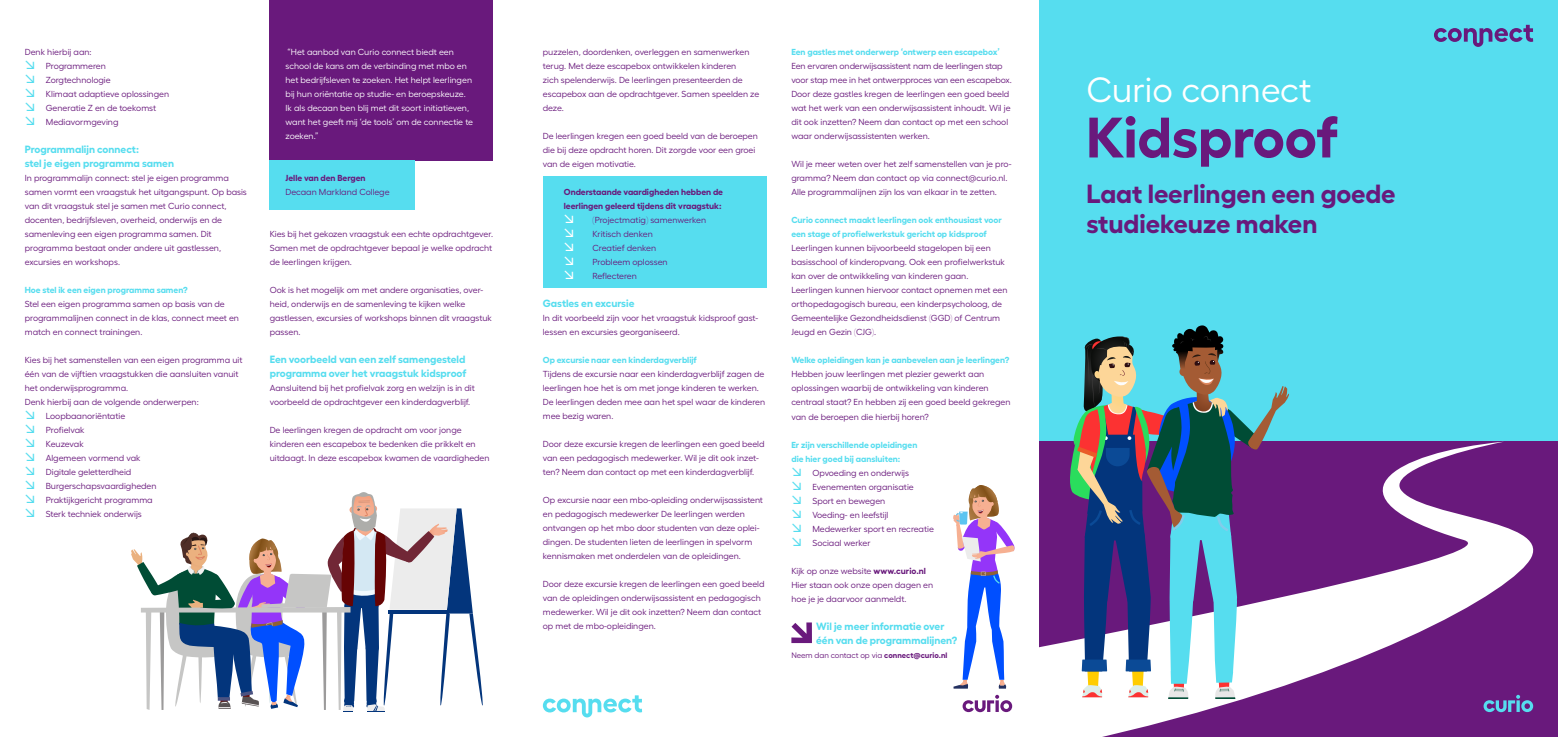
<style>
.page{position:relative;width:1558px;height:737px;background:#fff}
.page>*{position:absolute;margin:0;border:0;box-sizing:border-box;transform-origin:0 0}
.t1{font:700 56.88px "Fellix";letter-spacing:-.005em;color:#69197c}
.t2{font:35px "Fellix";color:#fff}
.t3{font:700 26.25px "Fellix";color:#69197c}
.t4{font:700 10.5px "Fellix";color:#56ddef}
.t5{font:8.75px/14px "Fellix";color:#69197c}
.t6{font:700 8.75px/14px "Fellix";color:#56ddef}
.t7{font:8.75px/14px "Fellix";color:#fff}
.t8{font:700 8.75px "Fellix";color:#69197c}
.t9{font:8.75px "Fellix";letter-spacing:-.02em;color:#69197c}
.t10{font:7.88px "Fellix";color:#69197c}
.s1{font-size:17.5px;color:#56ddef}
.s2{font-size:17.5px;color:#fff}
.s3{font-weight:700}
</style>
<div class="page">
<div style="left:543px;top:176px;width:223px;height:112px;background:#56ddef"></div>
<div style="left:1039px;top:0;width:519px;height:475px;background:#56ddef"></div>
<svg style="left:542px;top:441px;width:1008px;height:296px"></svg>
<svg style="left:962px;top:695px;width:50px;height:17px"></svg>
<svg style="left:1068px;top:325px;width:221px;height:374px"></svg>
<svg style="left:1434px;top:25px;width:99px;height:22px"></svg>
<svg style="left:543px;top:695px;width:99px;height:22px"></svg>
<svg style="left:131px;top:492px;width:352px;height:220px"></svg>
<div style="left:270px;top:0;width:223px;height:160px;background:#69197c"></div>
<div style="left:270px;top:160px;width:145px;height:50px;background:#56ddef"></div>
<svg style="left:953px;top:485px;width:62px;height:203px"></svg>
<svg style="left:791px;top:622px;width:21px;height:21px"></svg>
<p class="t5" style="left:25px;top:44px;width:68px">Denk hierbij aan:</p>
<p class="t5" style="left:25px;top:58px;width:83px"><span class="s1">↘</span> Programmeren</p>
<p class="t5" style="left:25px;top:72px;width:87px"><span class="s1">↘</span> Zorgtechnologie</p>
<p class="t5" style="left:25px;top:86px;width:146px"><span class="s1">↘</span> Klimaat adaptieve oplossingen</p>
<p class="t5" style="left:25px;top:100px;width:133px"><span class="s1">↘</span> Generatie Z en de toekomst</p>
<p class="t5" style="left:25px;top:114px;width:95px"><span class="s1">↘</span> Mediavormgeving</p>
<p class="t4" style="left:25px;top:141px;width:116px">Programmalijn connect:</p>
<p class="t4" style="left:25px;top:155px;width:151px">stel je eigen programma samen</p>
<p class="t5" style="left:25px;top:170px;width:224px">In programmalijn connect: stel je eigen programma samen vormt een vraagstuk het uitgangspunt. Op basis van dit vraagstuk stel je samen met Curio connect,</p>
<p class="t5" style="left:25px;top:212px;width:199px">docenten, bedrijfsleven, overheid, onderwijs en de samenleving een eigen programma samen. Dit</p>
<p class="t5" style="left:25px;top:240px;width:198px">programma bestaat onder andere uit gastlessen,</p>
<p class="t5" style="left:25px;top:254px;width:97px">excursies en workshops.</p>
<p class="t6" style="left:25px;top:282px;width:164px">Hoe stel ik een eigen programma samen?</p>
<p class="t5" style="left:25px;top:296px;width:216px">Stel een eigen programma samen op basis van de programmalijnen connect in de klas, connect meet en match en connect trainingen.</p>
<p class="t5" style="left:25px;top:352px;width:219px">Kies bij het samenstellen van een eigen programma uit één van de vijftien vraagstukken die aansluiten vanuit het onderwijsprogramma.</p>
<p class="t5" style="left:25px;top:394px;width:175px">Denk hierbij aan de volgende onderwerpen:</p>
<p class="t5" style="left:25px;top:408px;width:102px"><span class="s1">↘</span> Loopbaanoriëntatie</p>
<p class="t5" style="left:25px;top:422px;width:61px"><span class="s1">↘</span> Profielvak</p>
<p class="t9" style="left:25px;top:437px;width:60px"><span class="s1">↘</span> Keuzevak</p>
<p class="t5" style="left:25px;top:450px;width:117px"><span class="s1">↘</span> Algemeen vormend vak</p>
<p class="t5" style="left:25px;top:464px;width:108px"><span class="s1">↘</span> Digitale geletterdheid</p>
<p class="t5" style="left:25px;top:478px;width:133px"><span class="s1">↘</span> Burgerschapsvaardigheden</p>
<p class="t5" style="left:25px;top:492px;width:129px"><span class="s1">↘</span> Praktijkgericht programma</p>
<p class="t5" style="left:25px;top:506px;width:119px"><span class="s1">↘</span> Sterk techniek onderwijs</p>
<p class="t7" style="left:285px;top:44px;width:189px">“Het aanbod van Curio connect biedt een school de kans om de verbinding met mbo en het bedrijfsleven te zoeken. Het helpt leerlingen bij hun oriëntatie op studie- en beroepskeuze.<br>Ik als decaan ben blij met dit soort initiatieven, want het geeft mij ‘de tools’ om de connectie te zoeken.”</p>
<p class="t8" style="left:285px;top:171px;width:82px">Jelle van den Bergen</p>
<p class="t5" style="left:285px;top:184px;width:106px">Decaan Markland College</p>
<p class="t5" style="left:270px;top:226px;width:225px;text-align:justify">Kies bij het gekozen vraagstuk een echte opdrachtgever.<br>Samen met de opdrachtgever bepaal je welke opdracht de leerlingen krijgen.</p>
<p class="t5" style="left:270px;top:282px;width:224px">Ook is het mogelijk om met andere organisaties, over&shy;heid, onderwijs en de samenleving te kijken welke gastlessen, excursies of workshops binnen dit vraagstuk passen.</p>
<p class="t4" style="left:270px;top:351px;width:197px">Een voorbeeld van een zelf samengesteld</p>
<p class="t4" style="left:270px;top:365px;width:198px">programma over het vraagstuk kidsproof</p>
<p class="t5" style="left:270px;top:380px;width:207px">Aansluitend bij het profielvak zorg en welzijn is in dit voorbeeld de opdrachtgever een kinderdagverblijf.</p>
<p class="t5" style="left:270px;top:422px;width:221px">De leerlingen kregen de opdracht om voor jonge kinderen een escapebox te bedenken die prikkelt en uitdaagt. In deze escapebox kwamen de vaardigheden</p>
<p class="t5" style="left:543px;top:44px;width:218px">puzzelen, doordenken, overleggen en samenwerken terug. Met deze escapebox ontwikkelen kinderen<br>zich spelenderwijs. De leerlingen presenteerden de escapebox aan de opdrachtgever. Samen speelden ze deze.</p>
<p class="t5" style="left:543px;top:128px;width:217px">De leerlingen kregen een goed beeld van de beroepen die bij deze opdracht horen. Dit zorgde voor een groei van de eigen motivatie.</p>
<p class="t8" style="left:564px;top:185px;width:161px">Onderstaande vaardigheden hebben de</p>
<p class="t8" style="left:564px;top:199px;width:159px">leerlingen geleerd tijdens dit vraagstuk:</p>
<p class="t5" style="left:564px;top:212px;width:144px"><span class="s2">↘</span> (Projectmatig) samenwerken</p>
<p class="t5" style="left:564px;top:226px;width:90px"><span class="s2">↘</span> Kritisch denken</p>
<p class="t5" style="left:564px;top:240px;width:94px"><span class="s2">↘</span> Creatief denken</p>
<p class="t5" style="left:564px;top:254px;width:105px"><span class="s2">↘</span> Probleem oplossen</p>
<p class="t5" style="left:564px;top:268px;width:75px"><span class="s2">↘</span> Reflecteren</p>
<p class="t4" style="left:543px;top:294px;width:93px">Gastles en excursie</p>
<p class="t5" style="left:543px;top:310px;width:217px">In dit voorbeeld zijn voor het vraagstuk kidsproof gast&shy;lessen en excursies georganiseerd.</p>
<p class="t6" style="left:543px;top:352px;width:156px">Op excursie naar een kinderdagverblijf</p>
<p class="t5" style="left:543px;top:366px;width:224px">Tijdens de excursie naar een kinderdagverblijf zagen de leerlingen hoe het is om met jonge kinderen te werken.<br>De leerlingen deden mee aan het spel waar de kinderen mee bezig waren.</p>
<p class="t5" style="left:543px;top:436px;width:223px">Door deze excursie kregen de leerlingen een goed beeld van een pedagogisch medewerker. Wil je dit ook inzet&shy;ten? Neem dan contact op met een kinderdagverblijf.</p>
<p class="t5" style="left:543px;top:492px;width:222px">Op excursie naar een mbo-opleiding onderwijsassistent en pedagogisch medewerker De leerlingen werden ontvangen op het mbo door studenten van deze oplei&shy;dingen. De studenten lieten de leerlingen in spelvorm kennismaken met onderdelen van de opleidingen.</p>
<p class="t5" style="left:543px;top:576px;width:223px">Door deze excursie kregen de leerlingen een goed beeld van de opleidingen onderwijsassistent en pedagogisch medewerker. Wil je dit ook inzetten? Neem dan contact op met de mbo-opleidingen.</p>
<p class="t6" style="left:791px;top:44px;width:210px">Een gastles met onderwerp ‘ontwerp een escapebox’</p>
<p class="t5" style="left:791px;top:58px;width:222px">Een ervaren onderwijsassistent nam de leerlingen stap voor stap mee in het ontwerpproces van een escapebox.</p>
<p class="t5" style="left:791px;top:86px;width:221px">Door deze gastles kregen de leerlingen een goed beeld wat het werk van een onderwijsassistent inhoudt. Wil je dit ook inzetten? Neem dan contact op met een school waar onderwijsassistenten werken.</p>
<p class="t5" style="left:791px;top:156px;width:221px">Wil je meer weten over het zelf samenstellen van je pro&shy;gramma? Neem dan contact op via connect@curio.nl.<br>Alle programmalijnen zijn los van elkaar in te zetten.</p>
<p class="t6" style="left:791px;top:212px;width:212px">Curio connect maakt leerlingen ook enthousiast voor een stage of profielwerkstuk gericht op kidsproof</p>
<p class="t5" style="left:791px;top:240px;width:218px">Leerlingen kunnen bijvoorbeeld stagelopen bij een basisschool of kinderopvang. Ook een profielwerkstuk kan over de ontwikkeling van kinderen gaan.<br>Leerlingen kunnen hiervoor contact opnemen met een orthopedagogisch bureau, een kinderpsycholoog, de Gemeentelijke Gezondheidsdienst (GGD) of Centrum Jeugd en Gezin (CJG).</p>
<p class="t6" style="left:791px;top:352px;width:219px">Welke opleidingen kan je aanbevelen aan je leerlingen?</p>
<p class="t5" style="left:791px;top:366px;width:221px">Hebben jouw leerlingen met plezier gewerkt aan oplossingen waarbij de ontwikkeling van kinderen centraal staat? En hebben zij een goed beeld gekregen van de beroepen die hierbij horen?</p>
<p class="t6" style="left:791px;top:436px;width:127px">Er zijn verschillende opleidingen</p>
<p class="t6" style="left:791px;top:450px;width:110px">die hier goed bij aansluiten:</p>
<p class="t5" style="left:791px;top:464px;width:119px"><span class="s1">↘</span> Opvoeding en onderwijs</p>
<p class="t5" style="left:791px;top:478px;width:124px"><span class="s1">↘</span> Evenementen organisatie</p>
<p class="t5" style="left:791px;top:492px;width:96px"><span class="s1">↘</span> Sport en bewegen</p>
<p class="t5" style="left:791px;top:506px;width:99px"><span class="s1">↘</span> Voeding- en leefstijl</p>
<p class="t5" style="left:791px;top:520px;width:144px"><span class="s1">↘</span> Medewerker sport en recreatie</p>
<p class="t5" style="left:791px;top:534px;width:81px"><span class="s1">↘</span> Sociaal werker</p>
<p class="t5" style="left:791px;top:562px;width:136px">Kijk op onze website <span class="s3">www.curio.nl</span></p>
<p class="t5" style="left:791px;top:576px;width:143px">Hier staan ook onze open dagen en</p>
<p class="t5" style="left:791px;top:590px;width:117px">hoe je je daarvoor aanmeldt.</p>
<p class="t4" style="left:816px;top:617px;width:130px">Wil je meer informatie over</p>
<p class="t4" style="left:816px;top:631px;width:143px">één van de programmalijnen?</p>
<p class="t10" style="left:791px;top:649px;width:158px">Neem dan contact op via <span class="s3">connect@curio.nl</span></p>
<p class="t2" style="left:1086px;top:63px;width:227px">Curio connect</p>
<p class="t1" style="left:1086px;top:92px;width:253px">Kidsproof</p>
<p class="t3" style="left:1086px;top:172px;width:311px">Laat leerlingen een goede</p>
<p class="t3" style="left:1086px;top:203px;width:233px">studiekeuze maken</p>
</div>
